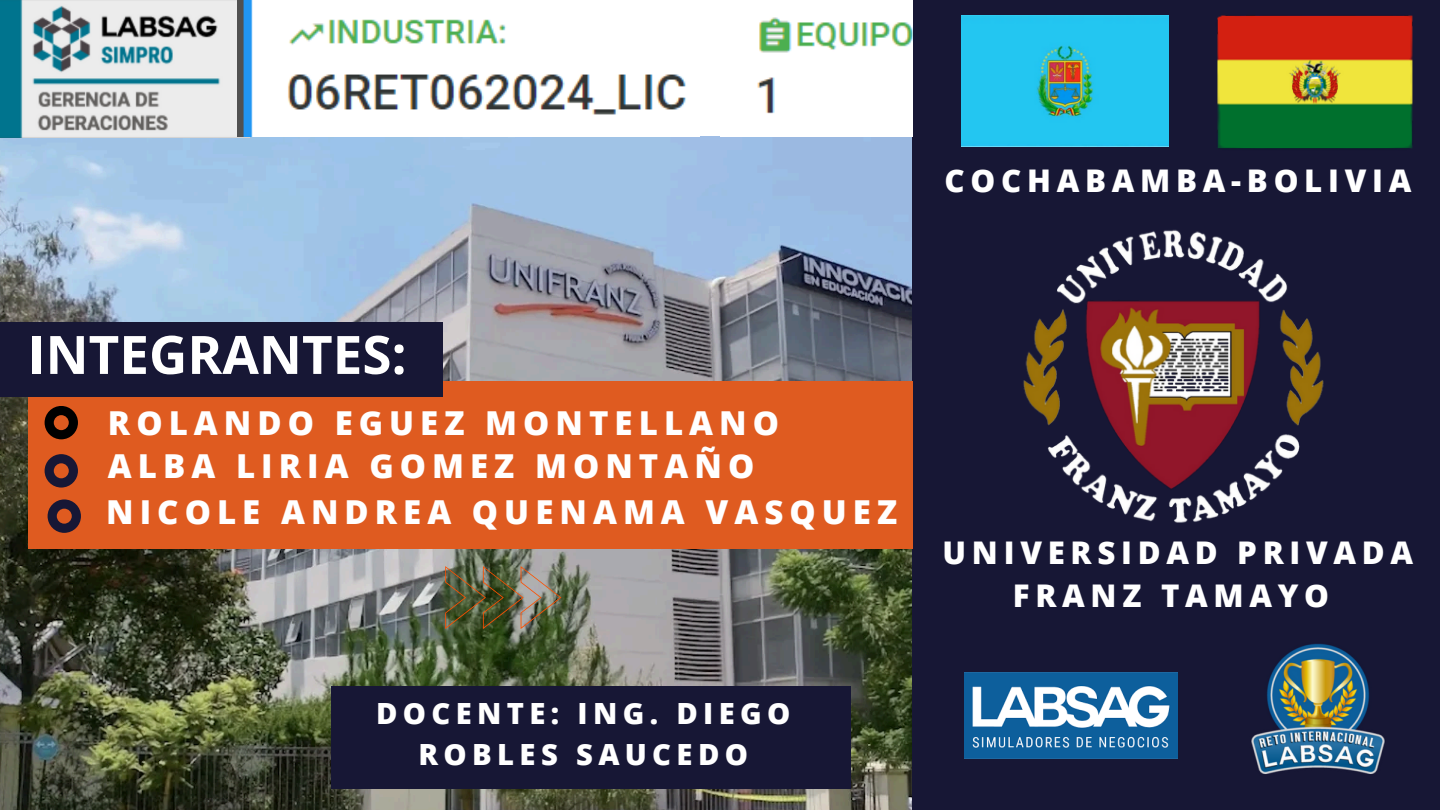
<style>
.page{position:relative;width:1440px;height:810px;background:#fff}
.page>*{position:absolute;margin:0;border:0;box-sizing:border-box;transform-origin:0 0}
.t1{font:700 53px "Open Sans";color:#fff}
.t2{font:800 33px "Open Sans";letter-spacing:.185em;color:#fff}
.t3{font:800 31.2px/43.5px "Open Sans";letter-spacing:.185em;color:#fff;text-align:center}
.t4{font:800 29.2px/40.5px "Open Sans";letter-spacing:.185em;color:#fff;text-align:center}
</style>
<div class="page">
<img style="left:0;top:137px;width:912px;height:673px">
<div style="left:331px;top:686px;width:520px;height:103px;background:#171735"></div>
<div style="left:912px;top:0;width:528px;height:810px;background:#171735"></div>
<img style="left:1023px;top:229px;width:301px;height:294px">
<img style="left:0;top:0;width:250px;height:137px">
<img style="left:1217px;top:15px;width:196px;height:134px">
<img style="left:962px;top:16px;width:207px;height:130px">
<img style="left:1251px;top:643px;width:134px;height:131px">
<img style="left:964px;top:673px;width:214px;height:85px">
<div style="left:28px;top:381px;width:884px;height:167px;background:#df5b20"></div>
<img style="left:445px;top:566px;width:116px;height:63px">
<div style="left:0;top:322px;width:443px;height:74px;background:#171735"></div>
<svg style="left:45px;top:454px;width:33px;height:34px"></svg>
<svg style="left:48px;top:499px;width:33px;height:34px"></svg>
<svg style="left:45px;top:406px;width:33px;height:33px"></svg>
<img style="left:238px;top:0;width:448px;height:136px">
<img style="left:757px;top:0;width:156px;height:136px">
<p class="t3" style="left:944px;top:158px;width:468px">COCHABAMBA-BOLIVIA</p>
<h2 class="t1" style="left:28px;top:317px;width:380px">INTEGRANTES:</h2>
<p class="t2" style="left:108px;top:400px;width:673px">ROLANDO EGUEZ MONTELLANO</p>
<p class="t2" style="left:108px;top:443px;width:648px">ALBA LIRIA GOMEZ MONTAÑO</p>
<h1 class="t2" style="left:106px;top:489px;width:793px">NICOLE ANDREA QUENAMA VASQUEZ</h1>
<h2 class="t4" style="left:376px;top:693px;width:416px">DOCENTE: ING. DIEGO<br>ROBLES SAUCEDO</h2>
<h2 class="t3" style="left:943px;top:530px;width:472px">UNIVERSIDAD PRIVADA<br>FRANZ TAMAYO</h2>
</div>
